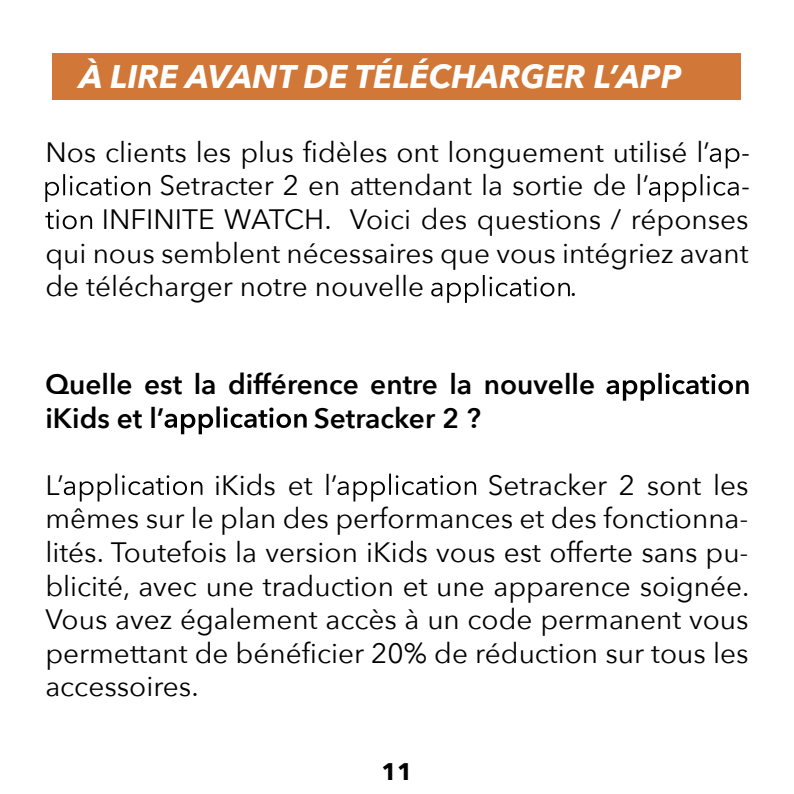
<style>
.page{position:relative;width:794px;height:794px;background:#fff}
.page>*{position:absolute;margin:0;border:0;box-sizing:border-box;transform-origin:0 0}
.t1{font:italic 700 32.8px "Avenir Next";color:#fff}
.t2{font:28px/33.6px "Avenir Next";color:#000;text-align:justify}
.t3{font:600 28px/33.6px "Avenir Next";color:#000}
.t4{font:700 24px "Avenir Next";color:#000}
</style>
<div class="page">
<div style="left:53px;top:53px;width:688px;height:46px;background:#d17839"></div>
<svg style="left:606px;top:373px;width:142px;height:28px"></svg>
<svg style="left:164px;top:406px;width:143px;height:28px"></svg>
<svg style="left:64px;top:473px;width:138px;height:28px"></svg>
<svg style="left:337px;top:473px;width:139px;height:28px"></svg>
<svg style="left:710px;top:148px;width:38px;height:20px"></svg>
<svg style="left:45px;top:174px;width:105px;height:28px"></svg>
<svg style="left:649px;top:174px;width:99px;height:28px"></svg>
<svg style="left:45px;top:209px;width:47px;height:20px"></svg>
<svg style="left:431px;top:275px;width:139px;height:28px"></svg>
<p class="t1" style="left:79px;top:48px;width:603px">À LIRE AVANT DE TÉLÉCHARGER L’APP</p>
<p class="t2" style="left:45px;top:134px;width:666px">Nos clients les plus fidèles ont longuement utilisé l’</p>
<p class="t2" style="left:159px;top:168px;width:491px">Setracter 2 en attendant la sortie de l’</p>
<p class="t2" style="left:102px;top:201px;width:648px">INFINITE WATCH. Voici des questions / réponses</p>
<p class="t2" style="left:45px;top:235px;width:704px">qui nous semblent nécessaires que vous intégriez avant</p>
<p class="t2" style="left:45px;top:268px;width:380px">de télécharger notre nouvelle</p>
<p class="t2" style="left:570px;top:268px;width:9px">.</p>
<p class="t3" style="left:45px;top:367px;width:551px">Quelle est la différence entre la nouvelle iKids et l’</p>
<p class="t3" style="left:314px;top:400px;width:169px">Setracker 2 ?</p>
<p class="t2" style="left:45px;top:467px;width:20px">L’</p>
<p class="t2" style="left:214px;top:467px;width:125px">iKids et l’</p>
<p class="t2" style="left:45px;top:467px;width:705px;text-indent:442px">Setracker 2 sont les mêmes sur le plan des performances et des fonctionna&shy;lités. Toutefois la version iKids vous est offerte sans pu&shy;blicité, avec une traduction et une apparence soignée.<br>Vous avez également accès à un code permanent vous permettant de bénéficier 20% de réduction sur tous les accessoires.</p>
<p class="t4" style="left:381px;top:751px;width:33px">11</p>
</div>
